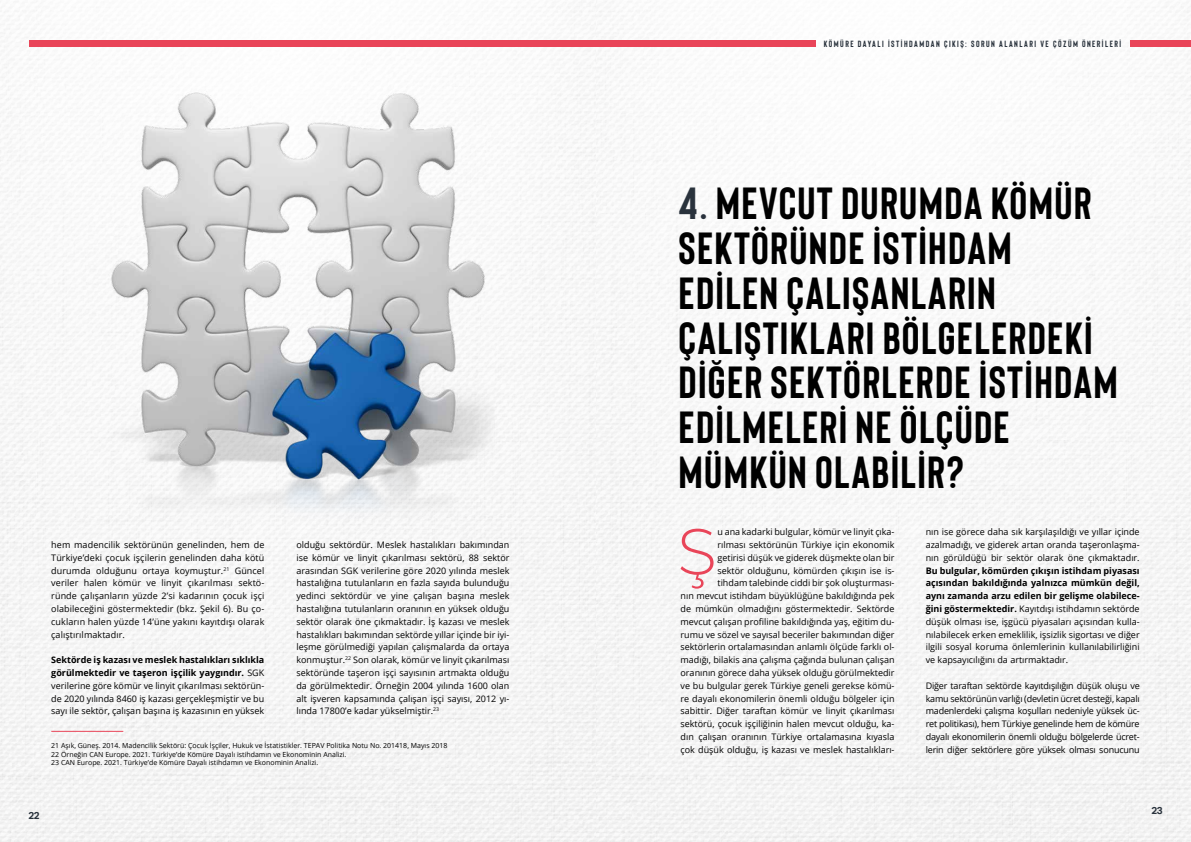
<style>
.page{position:relative;width:1191px;height:842px;background:#fff}
.page>*{position:absolute;margin:0;border:0;box-sizing:border-box;transform-origin:0 0}
.t1{font:300 65.1px "Montserrat";color:#e94559}
.t2{font:700 45px/45px "Bison";letter-spacing:.03em;color:#000}
.t3{font:700 10px "Aktiv Grotesk";color:#29323c}
.t4{font:9px/12.8px "Open Sans";color:#000;text-align:justify}
.t5{font:700 9px "Bison";letter-spacing:.16em;color:#29323c}
.t6{font:7px/8.4px "Open Sans";color:#000}
.s1{font-weight:700}
.s2{color:#29323c}
</style>
<div class="page">
<img style="left:0;top:1px;width:1191px;height:841px">
<hr style="left:51px;top:731px;width:72px;height:1px;background:#e94559">
<div style="left:1130px;top:40px;width:61px;height:7px;background:#e94559"></div>
<div style="left:29px;top:40px;width:786px;height:7px;background:#e94559"></div>
<img style="left:84px;top:86px;width:411px;height:433px">
<p class="t4" style="left:51px;top:538px;width:215px">hem madencilik sektörünün genelinden, hem de Türkiye’deki çocuk işçilerin genelinden daha kötü durumda olduğunu ortaya koymuştur.<sup>21</sup> Güncel veriler halen kömür ve linyit çıkarılması sektö&shy;ründe çalışanların yüzde 2’si kadarının çocuk işçi olabileceğini göstermektedir (bkz. Şekil 6). Bu ço&shy;cukların halen yüzde 14’üne yakını kayıtdışı olarak çalıştırılmaktadır.</p>
<p class="t4" style="left:51px;top:653px;width:215px"><span class="s1">Sektörde iş kazası ve meslek hastalıkları sıklıkla görülmektedir ve taşeron işçilik yaygındır.</span> SGK verilerine göre kömür ve linyit çıkarılması sektörün&shy;de 2020 yılında 8460 iş kazası gerçekleşmiştir ve bu sayı ile sektör, çalışan başına iş kazasının en yüksek</p>
<p class="t6" style="left:51px;top:741px;width:398px">21 Aşık, Güneş. 2014. Madencilik Sektörü: Çocuk İşçiler, Hukuk ve İstatistikler. TEPAV Politika Notu No. 201418, Mayıs 2018<br>22 Örneğin CAN Europe. 2021. Türkiye’de Kömüre Dayalı istihdamın ve Ekonominin Analizi.<br>23 CAN Europe. 2021. Türkiye’de Kömüre Dayalı istihdamın ve Ekonominin Analizi.</p>
<p class="t4" style="left:296px;top:538px;width:214px">olduğu sektördür. Meslek hastalıkları bakımından ise kömür ve linyit çıkarılması sektörü, 88 sektör arasından SGK verilerine göre 2020 yılında meslek hastalığına tutulanların en fazla sayıda bulunduğu yedinci sektördür ve yine çalışan başına meslek hastalığına tutulanların oranının en yüksek olduğu sektör olarak öne çıkmaktadır. İş kazası ve meslek hastalıkları bakımından sektörde yıllar içinde bir iyi&shy;leşme görülmediği yapılan çalışmalarda da ortaya konmuştur.<sup>22</sup> Son olarak, kömür ve linyit çıkarılması sektöründe taşeron işçi sayısının artmakta olduğu da görülmektedir. Örneğin 2004 yılında 1600 olan alt işveren kapsamında çalışan işçi sayısı, 2012 yı&shy;lında 17800’e kadar yükselmiştir.<sup>23</sup></p>
<p class="t3" style="left:28px;top:809px;width:13px">22</p>
<p class="t5" style="left:824px;top:38px;width:298px">KÖMÜRE DAYALI İSTİHDAMDAN ÇIKIŞ: SORUN ALANLARI VE ÇÖZÜM ÖNERİLERİ</p>
<h2 class="t2" style="left:678px;top:178px;width:441px"><span class="s2">4.</span> MEVCUT DURUMDA KÖMÜR<br>SEKTÖRÜNDE İSTİHDAM<br>EDİLEN ÇALIŞANLARIN<br>ÇALIŞTIKLARI BÖLGELERDEKİ<br>DİĞER SEKTÖRLERDE İSTİHDAM<br>EDİLMELERİ NE ÖLÇÜDE<br>MÜMKÜN OLABİLİR?</h2>
<p class="t4" style="left:680px;top:525px;width:215px;text-align:right">u ana kadarki bulgular, kömür ve linyit çıka-<br>rılması sektörünün Türkiye için ekonomik<br>getirisi düşük ve giderek düşmekte olan bir<br>sektör olduğunu, kömürden çıkışın ise is-<br>tihdam talebinde ciddi bir şok oluşturması-<br>nın mevcut istihdam büyüklüğüne bakıldığında pek de mümkün olmadığını göstermektedir. Sektörde mevcut çalışan profiline bakıldığında yaş, eğitim du&shy;rumu ve sözel ve sayısal beceriler bakımından diğer sektörlerin ortalamasından anlamlı ölçüde farklı ol&shy;madığı, bilakis ana çalışma çağında bulunan çalışan oranının görece daha yüksek olduğu görülmektedir ve bu bulgular gerek Türkiye geneli gerekse kömü&shy;re dayalı ekonomilerin önemli olduğu bölgeler için sabittir. Diğer taraftan kömür ve linyit çıkarılması sektörü, çocuk işçiliğinin halen mevcut olduğu, ka&shy;dın çalışan oranının Türkiye ortalamasına kıyasla çok düşük olduğu, iş kazası ve meslek hastalıkları-</p>
<p class="t4" style="left:925px;top:525px;width:215px">nın ise görece daha sık karşılaşıldığı ve yıllar içinde azalmadığı, ve giderek artan oranda taşeronlaşma&shy;nın görüldüğü bir sektör olarak öne çıkmaktadır.</p>
<h1 class="t1" style="left:677px;top:507px;width:41px">Ş</h1>
<p class="t4" style="left:925px;top:564px;width:215px"><span class="s1">Bu bulgular, kömürden çıkışın istihdam piyasası açısından bakıldığında yalnızca mümkün değil, aynı zamanda arzu edilen bir gelişme olabilece&shy;ğini göstermektedir.</span> Kayıtdışı istihdamın sektörde düşük olması ise, işgücü piyasaları açısından kulla&shy;nılabilecek erken emeklilik, işsizlik sigortası ve diğer ilgili sosyal koruma önlemlerinin kullanılabilirliğini ve kapsayıcılığını da artırmaktadır.</p>
<p class="t4" style="left:925px;top:679px;width:215px">Diğer taraftan sektörde kayıtdışılığın düşük oluşu ve kamu sektörünün varlığı (devletin ücret desteği, kapalı madenlerdeki çalışma koşulları nedeniyle yüksek üc&shy;ret politikası), hem Türkiye genelinde hem de kömüre dayalı ekonomilerin önemli olduğu bölgelerde ücret&shy;lerin diğer sektörlere göre yüksek olması sonucunu</p>
<p class="t3" style="left:1151px;top:805px;width:13px">23</p>
</div>
